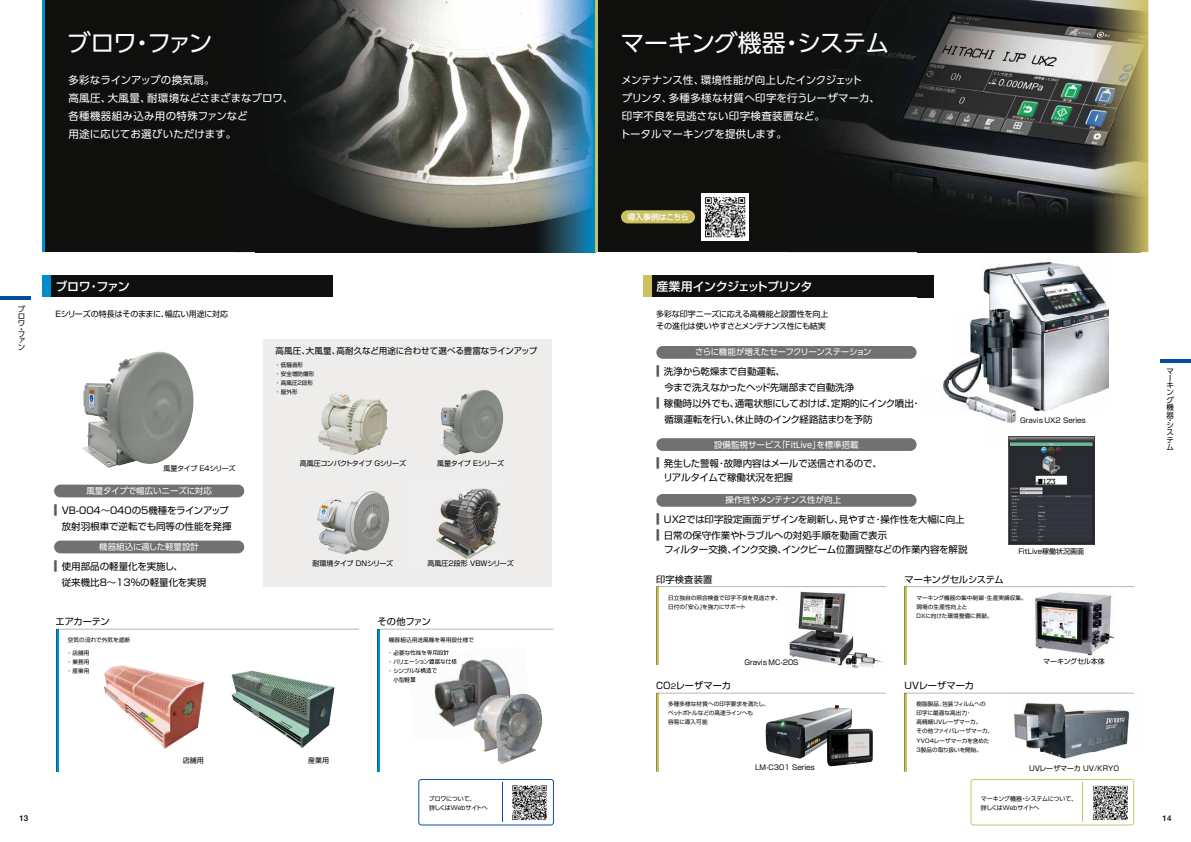
<style>
.page{position:relative;width:1191px;height:842px;background:#fff}
.page>*{position:absolute;margin:0;border:0;box-sizing:border-box;transform-origin:0 0}
.t1{font:24px "UD Shin Go Pro";letter-spacing:-.05em;color:#fff}
.t2{font:500 12px "Shin Go Pro";letter-spacing:-.05em;color:#fff}
.t3{font:10.5px/18px "UD Shin Go Pro";letter-spacing:.01em;color:#fff}
.t4{font:9.5px/16px "Shin Go Pro";letter-spacing:-.01em;color:#000}
.t5{font:9.2px "Shin Go Pro";letter-spacing:-.01em;color:#000}
.t6{font:8.5px "UD Shin Go Pro";letter-spacing:-.015em;color:#fff}
.t7{font:8.5px "Shin Go Pro";color:#000}
.t8{font:8.5px "UD Shin Go Pro";letter-spacing:-.045em;color:#fff}
.t9{font:8px/12px "Shin Go Pro";letter-spacing:-.025em;color:#000}
.t10{font:500 8px "Helvetica Neue";color:#000}
.t11{font:500 7.8px "UD Shin Go Pro";letter-spacing:-.01em;color:#fff}
.t12{font:7.5px/7.3px "UD Shin Go Pro";color:#000}
.t13{font:7px "Shin Go Pro";color:#000}
.t14{font:7px "Shin Go Pro";letter-spacing:-.055em;color:#000}
.t15{font:7px "Shin Go Pro";letter-spacing:-.03em;color:#000}
.t16{font:7px "Shin Go Pro";letter-spacing:-.065em;color:#000}
.t17{font:7px "Shin Go Pro";letter-spacing:-.045em;color:#000}
.t18{font:6px/9px "UD Shin Go Pro";letter-spacing:-.04em;color:#000}
.t19{font:5.6px/9.2px "Shin Go Pro";letter-spacing:.005em;color:#000}
.s1{font-size:13.3px;color:#5a5757}
.s2{font-size:7px}
</style>
<div class="page">
<img style="left:82px;top:352px;width:112px;height:116px">
<div style="left:263px;top:339px;width:289px;height:248px;background:#eeedec"></div>
<img style="left:435px;top:488px;width:66px;height:72px">
<div style="left:656px;top:346px;width:260px;height:13px;background:#727171;border-radius:6px"></div>
<div style="left:656px;top:438px;width:260px;height:13px;background:#727171;border-radius:6px"></div>
<div style="left:656px;top:494px;width:260px;height:13px;background:#727171;border-radius:6px"></div>
<hr style="left:1159px;top:359px;width:32px;height:4px;background:#004ea2">
<svg style="left:56px;top:629px;width:303px;height:142px"></svg>
<hr style="left:0;top:297px;width:31px;height:3px;background:#004ea2">
<div style="left:54px;top:485px;width:190px;height:12px;background:#727171;border-radius:6px"></div>
<div style="left:54px;top:541px;width:190px;height:12px;background:#727171;border-radius:6px"></div>
<img style="left:441px;top:390px;width:62px;height:65px">
<img style="left:318px;top:392px;width:70px;height:63px">
<img style="left:317px;top:491px;width:72px;height:63px">
<div style="left:43px;top:0;width:552px;height:252px;background:#0f100e"></div>
<hr style="left:43px;top:0;width:2px;height:252px;background:#008dcf">
<img style="left:266px;top:252px;width:329px;height:1px">
<img style="left:291px;top:0;width:304px;height:252px">
<div style="left:595px;top:0;width:553px;height:252px;background:#0f100e"></div>
<hr style="left:595px;top:0;width:2px;height:252px;background:#ccc161">
<img style="left:820px;top:0;width:328px;height:252px">
<div style="left:621px;top:210px;width:74px;height:13px;background:#ccc161;border-radius:7px"></div>
<img style="left:702px;top:193px;width:47px;height:47px">
<svg style="left:418px;top:779px;width:136px;height:46px"></svg>
<hr style="left:502px;top:782px;width:1px;height:40px;background:#004ea2">
<svg style="left:970px;top:779px;width:164px;height:46px"></svg>
<hr style="left:1082px;top:782px;width:1px;height:40px;background:#ccc161">
<div style="left:43px;top:276px;width:289px;height:21px;background:#0f100e"></div>
<div style="left:43px;top:276px;width:8px;height:21px;background:#008dcf"></div>
<div style="left:643px;top:276px;width:290px;height:21px;background:#0f100e"></div>
<div style="left:643px;top:276px;width:8px;height:21px;background:#ccc161"></div>
<img style="left:917px;top:240px;width:224px;height:172px">
<img style="left:981px;top:412px;width:32px;height:25px">
<img style="left:1013px;top:412px;width:64px;height:25px">
<img style="left:1077px;top:436px;width:18px;height:9px">
<img style="left:917px;top:276px;width:16px;height:21px">
<svg style="left:904px;top:587px;width:188px;height:78px"></svg>
<svg style="left:904px;top:693px;width:230px;height:78px"></svg>
<img style="left:1008px;top:437px;width:86px;height:107px">
<img style="left:838px;top:665px;width:36px;height:4px">
<svg style="left:656px;top:587px;width:226px;height:78px"></svg>
<svg style="left:656px;top:693px;width:230px;height:78px"></svg>
<img style="left:765px;top:705px;width:87px;height:53px">
<img style="left:827px;top:728px;width:46px;height:38px">
<svg style="left:377px;top:629px;width:176px;height:142px"></svg>
<img style="left:474px;top:693px;width:68px;height:71px">
<img style="left:1033px;top:591px;width:82px;height:64px">
<h1 class="t1" style="left:67px;top:23px;width:147px">ブロワ・ファン</h1>
<p class="t3" style="left:68px;top:71px;width:226px">多彩なラインアップの換気扇。<br>高風圧、大風量、耐環境などさまざまなブロワ、各種機器組み込み用の特殊ファンなど<br>用途に応じてお選びいただけます。</p>
<h1 class="t1" style="left:620px;top:23px;width:270px">マーキング機器・システム</h1>
<p class="t3" style="left:620px;top:71px;width:261px">メンテナンス性、環境性能が向上したインクジェット<br>プリンタ、多種多様な材質へ印字を行うレーザマーカ、印字不良を見逃さない印字検査装置など。<br>トータルマーキングを提供します。</p>
<p class="t12" style="left:18px;top:306px;width:9px;line-height:7px">ブロワ</p>
<p class="t12" style="left:18px;top:326px;width:8px;line-height:5.3px">・フ</p>
<p class="t12" style="left:18px;top:337px;width:8px;line-height:6.2px">ァン</p>
<p class="t2" style="left:55px;top:277px;width:76px">ブロワ・ファン</p>
<p class="t9" style="left:56px;top:307px;width:174px">Eシリーズの特長はそのままに、幅広い用途に対応</p>
<p class="t16" style="left:163px;top:462px;width:74px">風量タイプ Ｅ４シリーズ</p>
<p class="t6" style="left:86px;top:484px;width:127px">風量タイプで幅広いニーズに対応</p>
<p class="t4" style="left:54px;top:501px;width:179px;text-align:right"><span class="s1">■</span> VB-004～040の5機種をラインアップ放射羽根車で逆転でも同等の性能を発揮</p>
<p class="t6" style="left:99px;top:540px;width:101px">機器組込に適した軽量設計</p>
<p class="t4" style="left:62px;top:557px;width:146px;text-indent:-8px"><span class="s1">■</span> 使用部品の軽量化を実施し、<br>従来機比8～13％の軽量化を実現</p>
<p class="t7" style="left:275px;top:344px;width:263px">高風圧、大風量、高耐久など用途に合わせて選べる豊富なラインアップ</p>
<p class="t19" style="left:275px;top:359px;width:41px">・ 低騒音形<br>・ 安全増防爆形・ 高風圧2段形・ 屋外形</p>
<p class="t14" style="left:300px;top:458px;width:108px">高風圧コンパクトタイプ Gシリーズ</p>
<p class="t17" style="left:437px;top:458px;width:68px">風量タイプ Eシリーズ</p>
<p class="t15" style="left:312px;top:557px;width:82px">耐環境タイプ DNシリーズ</p>
<p class="t13" style="left:427px;top:557px;width:88px">高風圧2段形 VBWシリーズ</p>
<p class="t5" style="left:56px;top:614px;width:56px">エアカーテン</p>
<p class="t5" style="left:377px;top:614px;width:55px">その他ファン</p>
<p class="t19" style="left:68px;top:634px;width:64px">空気の流れで外気を遮断</p>
<p class="t19" style="left:66px;top:647px;width:24px;text-align:justify">・ 店舗用・ 業務用・ 産業用</p>
<p class="t19" style="left:389px;top:634px;width:87px">機器組込用送風機を専用設仕様で</p>
<p class="t19" style="left:387px;top:647px;width:63px">・ 必要な性能を専用設計</p>
<p class="t19" style="left:393px;top:665px;width:45px;text-indent:-6px">・ シンプルな構造で小型軽量</p>
<p class="t13" style="left:183px;top:754px;width:22px">店舗用</p>
<p class="t13" style="left:308px;top:754px;width:22px">産業用</p>
<p class="t11" style="left:627px;top:210px;width:63px">導入事例はこちら</p>
<p class="t2" style="left:656px;top:277px;width:158px">産業用インクジェットプリンタ</p>
<p class="t9" style="left:656px;top:307px;width:174px">多彩な印字ニーズに応える高機能と設置性を向上その進化は使いやすさとメンテナンス性にも結実</p>
<p class="t8" style="left:695px;top:345px;width:178px">さらに機能が増えたセーフクリーンステーション</p>
<p class="t4" style="left:664px;top:362px;width:191px;text-indent:-8px"><span class="s1">■</span> 洗浄から乾燥まで自動運転、<br>今まで洗えなかったヘッド先端部まで自動洗浄</p>
<p class="t4" style="left:664px;top:394px;width:258px;text-indent:-8px"><span class="s1">■</span> 稼働時以外でも、通電状態にしておけば、定期的にインク噴出・循環運転を行い、休止時のインク経路詰まりを予防</p>
<p class="t6" style="left:714px;top:438px;width:146px">設備監視サービス「FitLive」を標準搭載</p>
<p class="t4" style="left:663px;top:455px;width:220px;line-height:14px;text-indent:-7px"><span class="s1">■</span> 発生した警報・故障内容はメールで送信されるので、リアルタイムで稼働状況を把握</p>
<p class="t6" style="left:725px;top:493px;width:117px">操作性やメンテナンス性が向上</p>
<p class="t4" style="left:656px;top:510px;width:310px"><span class="s1">■</span> UX2では印字設定画面デザインを刷新し、見やすさ・操作性を大幅に向上</p>
<p class="t4" style="left:664px;top:527px;width:305px;line-height:14px;text-indent:-8px"><span class="s1">■</span> 日常の保守作業やトラブルへの対処手順を動画で表示<br>フィルター交換、インク交換、インクビーム位置調整などの作業内容を解説</p>
<p class="t13" style="left:1020px;top:415px;width:67px">Gravis UX2 Series</p>
<p class="t13" style="left:1018px;top:545px;width:67px">FitLive稼働状況画面</p>
<p class="t5" style="left:656px;top:572px;width:58px">印字検査装置</p>
<p class="t19" style="left:668px;top:592px;width:115px">日立独自の照合検査で印字不良を見逃さず、日付の「安心」を強力にサポート</p>
<p class="t13" style="left:744px;top:656px;width:56px">Gravis MC-20S</p>
<p class="t5" style="left:656px;top:678px;width:77px">CO<span class="s2">2</span>レーザマーカ</p>
<p class="t19" style="left:668px;top:698px;width:103px">多種多様な材質への印字要求を満たし、ペットボトルなどの高速ラインへも<br>容易に導入可能</p>
<p class="t5" style="left:904px;top:572px;width:101px">マーキングセルシステム</p>
<p class="t19" style="left:916px;top:592px;width:112px">マーキング機器の集中制御・生産実績収集。現場の生産性向上と<br>DXに向けた環境整備に貢献。</p>
<p class="t5" style="left:904px;top:678px;width:71px">UVレーザマーカ</p>
<p class="t19" style="left:916px;top:698px;width:78px">樹脂製品、包装フィルムへの<br>印字に最適な高出力・<br>高精細UVレーザマーカ。<br>その他ファイバレーザマーカ、<br>YVO4レーザマーカを含めた<br>3製品の取り扱いを開始。</p>
<p class="t13" style="left:1043px;top:656px;width:63px">マーキングセル本体</p>
<p class="t13" style="left:755px;top:762px;width:61px">LM-C301 Series</p>
<p class="t13" style="left:1029px;top:762px;width:92px">UVレーザマーカ UV/KRYO</p>
<p class="t18" style="left:429px;top:793px;width:60px">ブロワについて、<br>詳しくはWebサイトへ</p>
<p class="t18" style="left:980px;top:793px;width:98px">マーキング機器・システムについて、詳しくはWebサイトへ</p>
<p class="t12" style="left:1166px;top:367px;width:9px">マーキング機器</p>
<p class="t12" style="left:1166px;top:417px;width:8px;line-height:5.3px">・シ</p>
<p class="t12" style="left:1166px;top:429px;width:8px;text-align:justify">ステム</p>
<p class="t10" style="left:19px;top:811px;width:10px">13</p>
<p class="t10" style="left:1162px;top:811px;width:10px">14</p>
</div>
